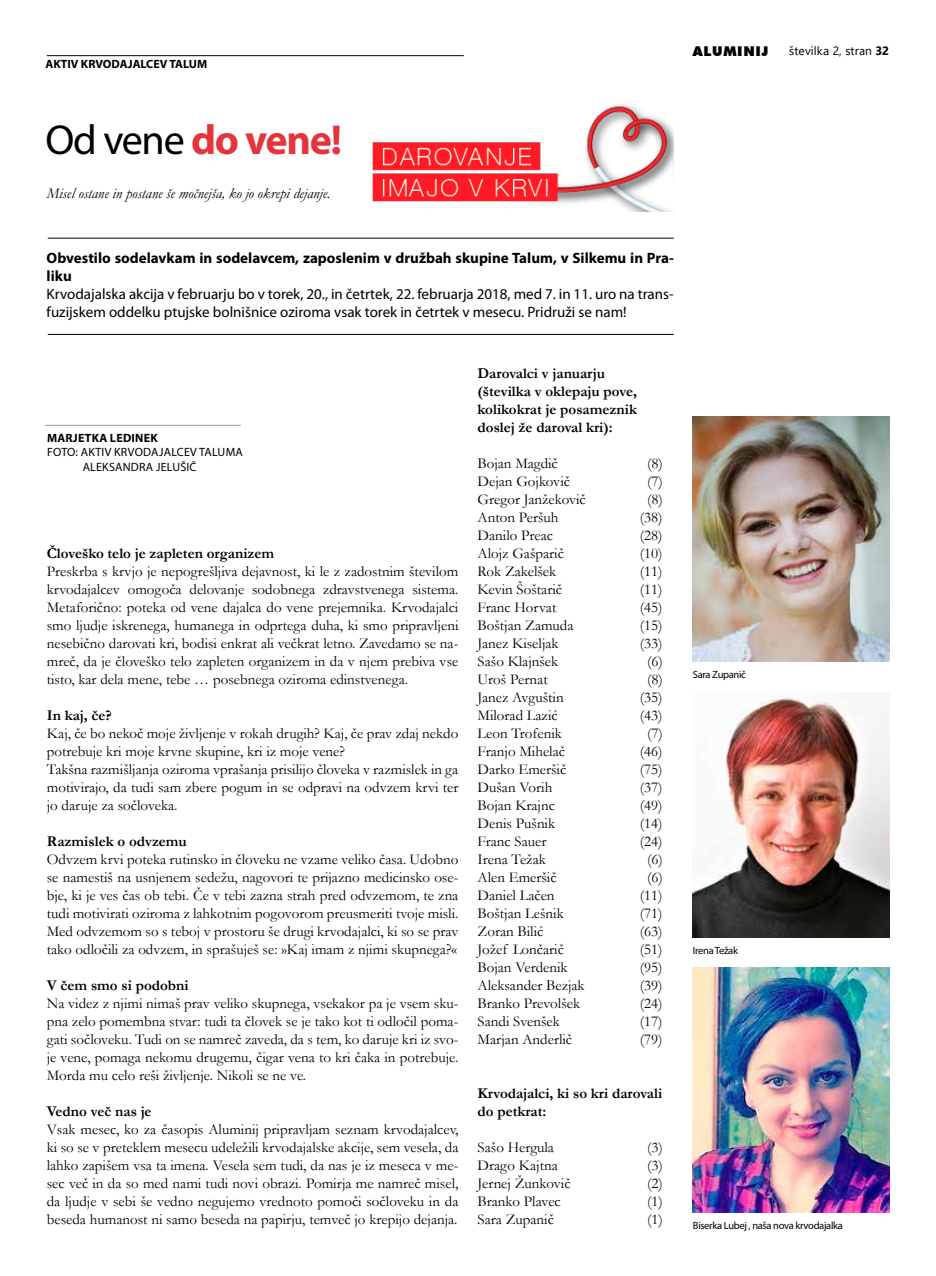
<style>
.page{position:relative;width:936px;height:1276px;background:#fff}
.page>*{position:absolute;margin:0;border:0;box-sizing:border-box;transform-origin:0 0}
.t1{font:700 42px "Myriad Pro";letter-spacing:-.03em;color:#e5343c}
.t2{font:15px/18px "Garamond";color:#000;text-align:justify}
.t3{font:700 15px/18px "Garamond";color:#000}
.t4{font:15px/18px "Myriad Pro";color:#000}
.t5{font:700 15px/18px "Myriad Pro";color:#000}
.t6{font:italic 15px "Garamond";color:#000}
.t7{font:900 13.5px "Futura X Blk BT Extra";letter-spacing:.05em;color:#000}
.t8{font:12px/14.4px "Myriad Pro";letter-spacing:.02em;color:#000}
.t9{font:700 12px "Myriad Pro";letter-spacing:.005em;color:#000}
.t10{font:12px "Segoe UI";letter-spacing:.01em;color:#000}
.t11{font:10.5px "Myriad Pro";letter-spacing:-.03em;color:#000}
.s1{font-weight:700}
.s2{font-weight:400;color:#000}
</style>
<div class="page">
<hr style="left:47px;top:55px;width:416px;height:1px;background:#000">
<hr style="left:48px;top:238px;width:625px;height:1px;background:#000">
<hr style="left:48px;top:334px;width:625px;height:1px;background:#000">
<hr style="left:45px;top:425px;width:196px;height:1px;background:#9c9e9f">
<img style="left:693px;top:417px;width:196px;height:244px">
<img style="left:693px;top:697px;width:196px;height:240px">
<img style="left:693px;top:967px;width:196px;height:245px">
<img style="left:372px;top:104px;width:301px;height:108px">
<p class="t9" style="left:46px;top:58px;width:163px">AKTIV KRVODAJALCEV TALUM</p>
<p class="t7" style="left:693px;top:43px;width:77px">ALUMINIJ</p>
<p class="t10" style="left:789px;top:40px;width:101px">številka 2, stran <span class="s1">32</span></p>
<h1 class="t1" style="left:45px;top:116px;width:298px"><span class="s2">Od vene</span> do vene!</h1>
<p class="t6" style="left:47px;top:183px;width:285px">Misel ostane in postane še močnejša, ko jo okrepi dejanje.</p>
<p class="t5" style="left:47px;top:249px;width:628px">Obvestilo sodelavkam in sodelavcem, zaposlenim v družbah skupine Talum, v Silkemu in Pra&shy;liku</p>
<p class="t4" style="left:47px;top:285px;width:628px">Krvodajalska akcija v februarju bo v torek, 20., in četrtek, 22. februarja 2018, med 7. in 11. uro na trans&shy;fuzijskem oddelku ptujske bolnišnice oziroma vsak torek in četrtek v mesecu. Pridruži se nam!</p>
<p class="t9" style="left:47px;top:431px;width:112px">MARJETKA LEDINEK</p>
<p class="t8" style="left:83px;top:445px;width:162px;text-indent:-36px">FOTO: AKTIV KRVODAJALCEV TALUMA<br>ALEKSANDRA JELUŠIČ</p>
<p class="t3" style="left:47px;top:544px;width:229px">Človeško telo je zapleten organizem</p>
<p class="t2" style="left:47px;top:562px;width:413px">Preskrba s krvjo je nepogrešljiva dejavnost, ki le z zadostnim številom krvodajalcev omogoča delovanje sodobnega zdravstvenega sistema.<br>Metaforično: poteka od vene dajalca do vene prejemnika. Krvodajalci smo ljudje iskrenega, humanega in odprtega duha, ki smo pripravljeni nesebično darovati kri, bodisi enkrat ali večkrat letno. Zavedamo se na&shy;mreč, da je človeško telo zapleten organizem in da v njem prebiva vse tisto, kar dela mene, tebe … posebnega oziroma edinstvenega.</p>
<p class="t3" style="left:47px;top:706px;width:66px">In kaj, če?</p>
<p class="t2" style="left:47px;top:724px;width:413px;text-align:left">Kaj, če bo nekoč moje življenje v rokah drugih? Kaj, če prav zdaj nekdo potrebuje kri moje krvne skupine, kri iz moje vene?<br>Takšna razmišljanja oziroma vprašanja prisilijo človeka v razmislek in ga motivirajo, da tudi sam zbere pogum in se odpravi na odvzem krvi ter jo daruje za sočloveka.</p>
<p class="t3" style="left:47px;top:832px;width:141px">Razmislek o odvzemu</p>
<p class="t2" style="left:47px;top:850px;width:413px">Odvzem krvi poteka rutinsko in človeku ne vzame veliko časa. Udobno se namestiš na usnjenem sedežu, nagovori te prijazno medicinsko ose&shy;bje, ki je ves čas ob tebi. Če v tebi zazna strah pred odvzemom, te zna tudi motivirati oziroma z lahkotnim pogovorom preusmeriti tvoje misli.<br>Med odvzemom so s teboj v prostoru še drugi krvodajalci, ki so se prav tako odločili za odvzem, in sprašuješ se: »Kaj imam z njimi skupnega?«</p>
<p class="t3" style="left:47px;top:976px;width:143px">V čem smo si podobni</p>
<p class="t2" style="left:47px;top:994px;width:413px">Na videz z njimi nimaš prav veliko skupnega, vsekakor pa je vsem sku&shy;pna zelo pomembna stvar: tudi ta človek se je tako kot ti odločil poma&shy;gati sočloveku. Tudi on se namreč zaveda, da s tem, ko daruje kri iz svo&shy;je vene, pomaga nekomu drugemu, čigar vena to kri čaka in potrebuje.<br>Morda mu celo reši življenje. Nikoli se ne ve.</p>
<p class="t3" style="left:47px;top:1102px;width:106px">Vedno več nas je</p>
<p class="t2" style="left:47px;top:1120px;width:413px">Vsak mesec, ko za časopis Aluminij pripravljam seznam krvodajalcev, ki so se v preteklem mesecu udeležili krvodajalske akcije, sem vesela, da lahko zapišem vsa ta imena. Vesela sem tudi, da nas je iz meseca v me&shy;sec več in da so med nami tudi novi obrazi. Pomirja me namreč misel, da ljudje v sebi še vedno negujemo vrednoto pomoči sočloveku in da beseda humanost ni samo beseda na papirju, temveč jo krepijo dejanja.</p>
<p class="t3" style="left:477px;top:364px;width:161px">Darovalci v januarju (številka v oklepaju pove, kolikokrat je posameznik doslej že daroval kri):</p>
<p class="t2" style="left:477px;top:454px;width:82px">Bojan Magdič</p>
<p class="t2" style="left:647px;top:454px;width:17px">(8)</p>
<p class="t2" style="left:477px;top:472px;width:94px">Dejan Gojkovič</p>
<p class="t2" style="left:647px;top:472px;width:17px">(7)</p>
<p class="t2" style="left:477px;top:490px;width:110px">Gregor Janžekovič</p>
<p class="t2" style="left:647px;top:490px;width:17px">(8)</p>
<p class="t2" style="left:477px;top:508px;width:82px">Anton Peršuh</p>
<p class="t2" style="left:639px;top:508px;width:24px">(38)</p>
<p class="t2" style="left:477px;top:526px;width:77px">Danilo Preac</p>
<p class="t2" style="left:639px;top:526px;width:24px">(28)</p>
<p class="t2" style="left:477px;top:544px;width:88px">Alojz Gašparič</p>
<p class="t2" style="left:639px;top:544px;width:24px">(10)</p>
<p class="t2" style="left:477px;top:562px;width:80px">Rok Zakelšek</p>
<p class="t2" style="left:639px;top:562px;width:24px">(11)</p>
<p class="t2" style="left:477px;top:580px;width:86px">Kevin Šoštarič</p>
<p class="t2" style="left:639px;top:580px;width:24px">(11)</p>
<p class="t2" style="left:477px;top:598px;width:80px">Franc Horvat</p>
<p class="t2" style="left:639px;top:598px;width:24px">(45)</p>
<p class="t2" style="left:477px;top:616px;width:97px">Boštjan Zamuda</p>
<p class="t2" style="left:639px;top:616px;width:24px">(15)</p>
<p class="t2" style="left:477px;top:634px;width:82px">Janez Kiseljak</p>
<p class="t2" style="left:639px;top:634px;width:24px">(33)</p>
<p class="t2" style="left:477px;top:652px;width:82px">Sašo Klajnšek</p>
<p class="t2" style="left:647px;top:652px;width:17px">(6)</p>
<p class="t2" style="left:477px;top:670px;width:72px">Uroš Pernat</p>
<p class="t2" style="left:647px;top:670px;width:17px">(8)</p>
<p class="t2" style="left:477px;top:688px;width:88px">Janez Avguštin</p>
<p class="t2" style="left:639px;top:688px;width:24px">(35)</p>
<p class="t2" style="left:477px;top:706px;width:82px">Milorad Lazić</p>
<p class="t2" style="left:639px;top:706px;width:24px">(43)</p>
<p class="t2" style="left:477px;top:724px;width:86px">Leon Trofenik</p>
<p class="t2" style="left:647px;top:724px;width:17px">(7)</p>
<p class="t2" style="left:477px;top:742px;width:89px">Franjo Mihelač</p>
<p class="t2" style="left:639px;top:742px;width:24px">(46)</p>
<p class="t2" style="left:477px;top:760px;width:90px">Darko Emeršič</p>
<p class="t2" style="left:639px;top:760px;width:24px">(75)</p>
<p class="t2" style="left:477px;top:778px;width:76px">Dušan Vorih</p>
<p class="t2" style="left:639px;top:778px;width:24px">(37)</p>
<p class="t2" style="left:477px;top:796px;width:79px">Bojan Krajnc</p>
<p class="t2" style="left:639px;top:796px;width:24px">(49)</p>
<p class="t2" style="left:477px;top:814px;width:79px">Denis Pušnik</p>
<p class="t2" style="left:639px;top:814px;width:24px">(14)</p>
<p class="t2" style="left:477px;top:832px;width:70px">Franc Sauer</p>
<p class="t2" style="left:639px;top:832px;width:24px">(24)</p>
<p class="t2" style="left:477px;top:850px;width:70px">Irena Težak</p>
<p class="t2" style="left:647px;top:850px;width:17px">(6)</p>
<p class="t2" style="left:477px;top:868px;width:81px">Alen Emeršič</p>
<p class="t2" style="left:647px;top:868px;width:17px">(6)</p>
<p class="t2" style="left:477px;top:886px;width:79px">Daniel Lačen</p>
<p class="t2" style="left:639px;top:886px;width:24px">(11)</p>
<p class="t2" style="left:477px;top:904px;width:88px">Boštjan Lešnik</p>
<p class="t2" style="left:639px;top:904px;width:24px">(71)</p>
<p class="t2" style="left:477px;top:922px;width:67px">Zoran Bilić</p>
<p class="t2" style="left:639px;top:922px;width:24px">(63)</p>
<p class="t2" style="left:477px;top:940px;width:88px">Jožef Lončarič</p>
<p class="t2" style="left:639px;top:940px;width:24px">(51)</p>
<p class="t2" style="left:477px;top:958px;width:91px">Bojan Verdenik</p>
<p class="t2" style="left:639px;top:958px;width:24px">(95)</p>
<p class="t2" style="left:477px;top:976px;width:109px">Aleksander Bezjak</p>
<p class="t2" style="left:639px;top:976px;width:24px">(39)</p>
<p class="t2" style="left:477px;top:994px;width:104px">Branko Prevolšek</p>
<p class="t2" style="left:639px;top:994px;width:24px">(24)</p>
<p class="t2" style="left:477px;top:1012px;width:84px">Sandi Svenšek</p>
<p class="t2" style="left:639px;top:1012px;width:24px">(17)</p>
<p class="t2" style="left:477px;top:1030px;width:96px">Marjan Anderlič</p>
<p class="t2" style="left:639px;top:1030px;width:24px">(79)</p>
<p class="t3" style="left:477px;top:1084px;width:186px">Krvodajalci, ki so kri darovali do petkrat:</p>
<p class="t2" style="left:477px;top:1138px;width:78px">Sašo Hergula</p>
<p class="t2" style="left:647px;top:1138px;width:17px">(3)</p>
<p class="t2" style="left:477px;top:1156px;width:82px">Drago Kajtna</p>
<p class="t2" style="left:647px;top:1156px;width:17px">(3)</p>
<p class="t2" style="left:477px;top:1174px;width:95px">Jernej Žunkovič</p>
<p class="t2" style="left:647px;top:1174px;width:17px">(2)</p>
<p class="t2" style="left:477px;top:1192px;width:85px">Branko Plavec</p>
<p class="t2" style="left:647px;top:1192px;width:17px">(1)</p>
<p class="t2" style="left:477px;top:1210px;width:78px">Sara Zupanič</p>
<p class="t2" style="left:647px;top:1210px;width:17px">(1)</p>
<p class="t11" style="left:693px;top:668px;width:54px">Sara Zupanič</p>
<p class="t11" style="left:693px;top:944px;width:46px">Irena Težak</p>
<p class="t11" style="left:693px;top:1219px;width:152px">Biserka Lubej , naša nova krvodajalka</p>
</div>
